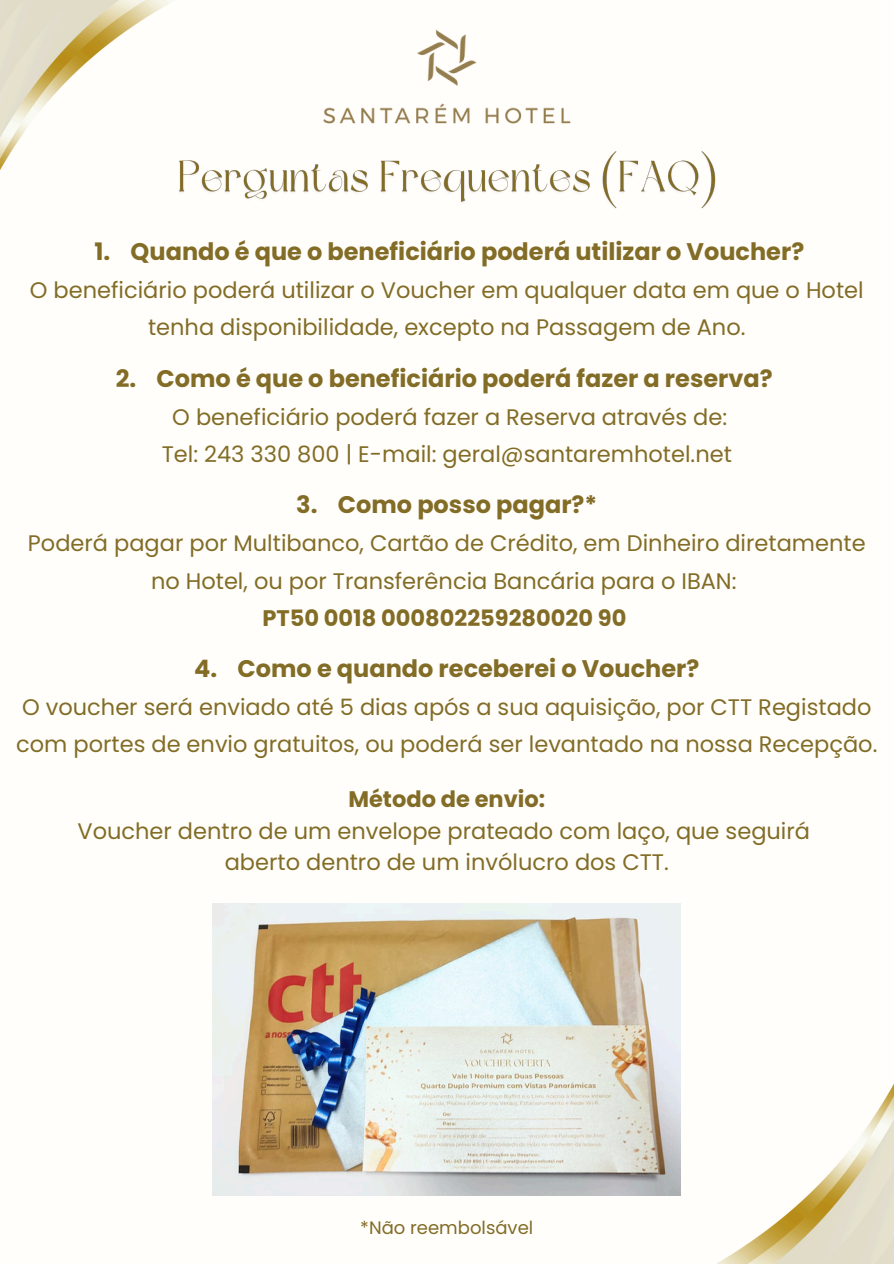
<style>
.page{position:relative;width:894px;height:1264px;background:#fff}
.page>*{position:absolute;margin:0;border:0;box-sizing:border-box;transform-origin:0 0}
.t1{font:700 24px "Poppins";color:#826c26}
.t2{font:22.5px/37.2px "Poppins";color:#826c26;text-align:center}
.t3{font:18px "Poppins";color:#826c26}
.s1{font-weight:700}
</style>
<div class="page">
<div style="left:0;top:0;width:893px;height:1263px;background:#fffefb"></div>
<img style="left:0;top:0;width:171px;height:170px">
<img style="left:718px;top:1085px;width:175px;height:178px">
<img style="left:324px;top:30px;width:246px;height:94px">
<img style="left:213px;top:903px;width:467px;height:292px">
<img style="left:179px;top:151px;width:537px;height:58px">
<p class="t1" style="left:94px;top:234px;width:711px">1. Quando é que o beneficiário poderá utilizar o Voucher?</p>
<p class="t2" style="left:30px;top:271px;width:835px">O beneficiário poderá utilizar o Voucher em qualquer data em que o Hotel tenha disponibilidade, excepto na Passagem de Ano.</p>
<h2 class="t1" style="left:116px;top:361px;width:658px">2. Como é que o beneficiário poderá fazer a reserva?</h2>
<h2 class="t2" style="left:162px;top:398px;width:571px">O beneficiário poderá fazer a Reserva através de:<br>Tel: 243 330 800 | E-mail: geral@santaremhotel.net</h2>
<p class="t1" style="left:296px;top:488px;width:302px">3. Como posso pagar?*</p>
<p class="t2" style="left:28px;top:525px;width:839px">Poderá pagar por Multibanco, Cartão de Crédito, em Dinheiro diretamente no Hotel, ou por Transferência Bancária para o IBAN:<br><span class="s1">PT50 0018 000802259280020 90</span></p>
<p class="t1" style="left:194px;top:651px;width:506px">4. Como e quando receberei o Voucher?</p>
<p class="t2" style="left:16px;top:688px;width:862px;text-align:left">O voucher será enviado até 5 dias após a sua aquisição, por CTT Registado com portes de envio gratuitos, ou poderá ser levantado na nossa Recepção.</p>
<h2 class="t2" style="left:77px;top:783px;width:734px;line-height:31.5px"><span class="s1">Método de envio:<br></span>Voucher dentro de um envelope prateado com laço, que seguirá aberto dentro de um invólucro dos CTT.</h2>
<h2 class="t3" style="left:360px;top:1214px;width:174px">*Não reembolsável</h2>
</div>
